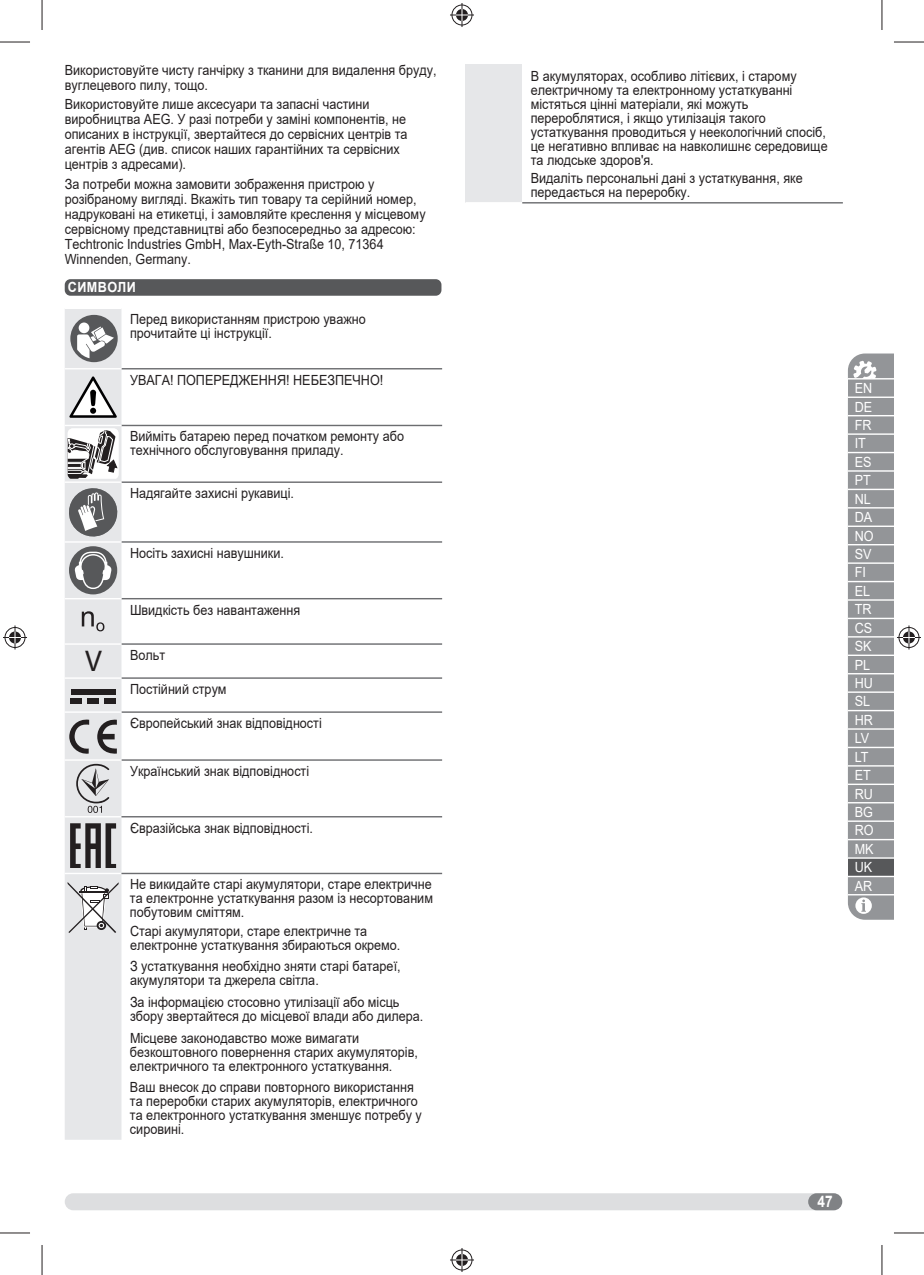
<style>
.page{position:relative;width:924px;height:1275px;background:#fff}
.page>*{position:absolute;margin:0;border:0;box-sizing:border-box;transform-origin:0 0}
.t1{font:700 16px "Arial";color:#fff;scale:.85 1}
.t2{font:14px/14px "Arial";color:#231f20;scale:.9 1}
.t3{font:14px/18.4px "Arial";color:#fff;scale:.9 1}
.t4{font:700 14px "Arial";letter-spacing:.035em;color:#fff;scale:.9 1}
.s1{font-family:"Myriad Pro";font-size:30px}
</style>
<div class="page">
<div style="left:65px;top:1193px;width:776px;height:17px;background:#dddee0;border-radius:9px"></div>
<div style="left:807px;top:1193px;width:34px;height:17px;background:#808285;border-radius:9px"></div>
<svg style="left:847px;top:353px;width:45px;height:25px"></svg>
<div style="left:847px;top:379px;width:45px;height:18px;background:#939598"></div>
<hr style="left:847px;top:396px;width:45px;height:2px;background:#fff">
<div style="left:65px;top:279px;width:376px;height:17px;background:#57585a;border-radius:6px"></div>
<hr style="left:121px;top:368px;width:321px;height:1px;background:#6c6d70">
<hr style="left:121px;top:425px;width:321px;height:1px;background:#6c6d70">
<hr style="left:121px;top:481px;width:321px;height:2px;background:#6c6d70">
<hr style="left:121px;top:541px;width:321px;height:1px;background:#6c6d70">
<hr style="left:121px;top:598px;width:321px;height:1px;background:#6c6d70">
<hr style="left:121px;top:643px;width:321px;height:2px;background:#6c6d70">
<hr style="left:121px;top:677px;width:321px;height:2px;background:#6c6d70">
<hr style="left:121px;top:711px;width:321px;height:2px;background:#6c6d70">
<hr style="left:121px;top:759px;width:321px;height:1px;background:#6c6d70">
<hr style="left:121px;top:816px;width:321px;height:1px;background:#6c6d70">
<hr style="left:121px;top:872px;width:321px;height:2px;background:#6c6d70">
<svg style="left:65px;top:309px;width:56px;height:830px"></svg>
<div style="left:465px;top:65px;width:57px;height:138px;background:#e6e7e9"></div>
<hr style="left:465px;top:202px;width:57px;height:1px;background:#fff">
<hr style="left:522px;top:202px;width:320px;height:1px;background:#6c6d70">
<hr style="left:0;top:42px;width:30px;height:1px;background:#231f20">
<hr style="left:893px;top:42px;width:30px;height:1px;background:#231f20">
<hr style="left:0;top:1232px;width:30px;height:1px;background:#231f20">
<hr style="left:893px;top:1232px;width:30px;height:1px;background:#231f20">
<hr style="left:42px;top:0;width:1px;height:30px;background:#231f20">
<hr style="left:42px;top:1245px;width:1px;height:30px;background:#231f20">
<hr style="left:881px;top:0;width:1px;height:30px;background:#231f20">
<hr style="left:881px;top:1245px;width:1px;height:30px;background:#231f20">
<svg style="left:450px;top:3px;width:24px;height:24px"></svg>
<svg style="left:450px;top:1248px;width:24px;height:24px"></svg>
<svg style="left:3px;top:625px;width:24px;height:24px"></svg>
<svg style="left:847px;top:398px;width:73px;height:521px"></svg>
<p class="t2" style="left:65px;top:62px;width:414px;line-height:15px">Використовуйте чисту ганчірку з тканини для видалення бруду, вуглецевого пилу, тощо.</p>
<p class="t2" style="left:65px;top:97px;width:382px;line-height:15px">Використовуйте лише аксесуари та запасні частини виробництва AEG. У разі потреби у заміні компонентів, не описаних в інструкції, звертайтеся до сервісних центрів та агентів AEG (див. список наших гарантійних та сервісних центрів з адресами).</p>
<p class="t2" style="left:65px;top:176px;width:402px;line-height:15px">За потреби можна замовити зображення пристрою у розібраному вигляді. Вкажіть тип товару та серійний номер, надруковані на етикетці, і замовляйте креслення у місцевому сервісному представництві або безпосередньо за адресою:<br>Techtronic Industries GmbH, Max-Eyth-Straße 10, 71364<br>Winnenden, Germany.</p>
<p class="t4" style="left:68px;top:279px;width:77px">СИМВОЛИ</p>
<p class="t2" style="left:130px;top:312px;width:263px">Перед використанням пристрою уважно прочитайте ці інструкції.</p>
<p class="t2" style="left:130px;top:372px;width:283px">УВАГА! ПОПЕРЕДЖЕННЯ! НЕБЕЗПЕЧНО!</p>
<p class="t2" style="left:130px;top:429px;width:306px">Вийміть батарею перед початком ремонту або технічного обслуговування приладу.</p>
<p class="t2" style="left:130px;top:486px;width:184px">Надягайте захисні рукавиці.</p>
<p class="t2" style="left:130px;top:546px;width:172px">Носіть захисні навушники.</p>
<p class="t2" style="left:130px;top:602px;width:191px">Швидкість без навантаження</p>
<p class="t2" style="left:85px;top:648px;width:90px"><span class="s1">V</span> Вольт</p>
<p class="t2" style="left:130px;top:682px;width:109px">Постійний струм</p>
<p class="t2" style="left:130px;top:716px;width:214px">Європейський знак відповідності</p>
<p class="t2" style="left:130px;top:764px;width:200px">Український знак відповідності</p>
<p class="t2" style="left:130px;top:820px;width:205px">Євразійська знак відповідності.</p>
<p class="t2" style="left:130px;top:877px;width:338px;text-align:justify">Не викидайте старі акумулятори, старе електричне та електронне устаткування разом із несортованим побутовим сміттям.</p>
<p class="t2" style="left:130px;top:924px;width:302px">Старі акумулятори, старе електричне та електронне устаткування збираються окремо.</p>
<p class="t2" style="left:130px;top:959px;width:302px">З устаткування необхідно зняти старі батареї, акумулятори та джерела світла.</p>
<p class="t2" style="left:130px;top:995px;width:327px">За інформацією стосовно утилізації або місць збору звертайтеся до місцевої влади або дилера.</p>
<p class="t2" style="left:130px;top:1030px;width:321px">Місцеве законодавство може вимагати безкоштовного повернення старих акумуляторів, електричного та електронного устаткування.</p>
<p class="t2" style="left:130px;top:1080px;width:325px">Ваш внесок до справи повторного використання та переробки старих акумуляторів, електричного та електронного устаткування зменшує потребу у сировині.</p>
<p class="t2" style="left:530px;top:69px;width:331px">В акумуляторах, особливо літієвих, і старому електричному та електронному устаткуванні містяться цінні матеріали, які можуть перероблятися, і якщо утилізація такого устаткування проводиться у неекологічний спосіб, це негативно впливає на навколишнє середовище та людське здоров'я.</p>
<p class="t2" style="left:530px;top:171px;width:303px">Видаліть персональні дані з устаткування, яке передається на переробку.</p>
<p class="t3" style="left:854px;top:379px;width:23px">EN<br>DE<br>FR<br>IT<br>ES<br>PT<br>NL<br>DA<br>NO<br>SV<br>FI<br>EL<br>TR<br>CS<br>SK<br>PL<br>HU<br>SL<br>HR<br>LV<br>LT<br>ET<br>RU<br>BG<br>RO<br>MK<br>UK<br>AR</p>
<p class="t1" style="left:817px;top:1192px;width:19px">47</p>
</div>
